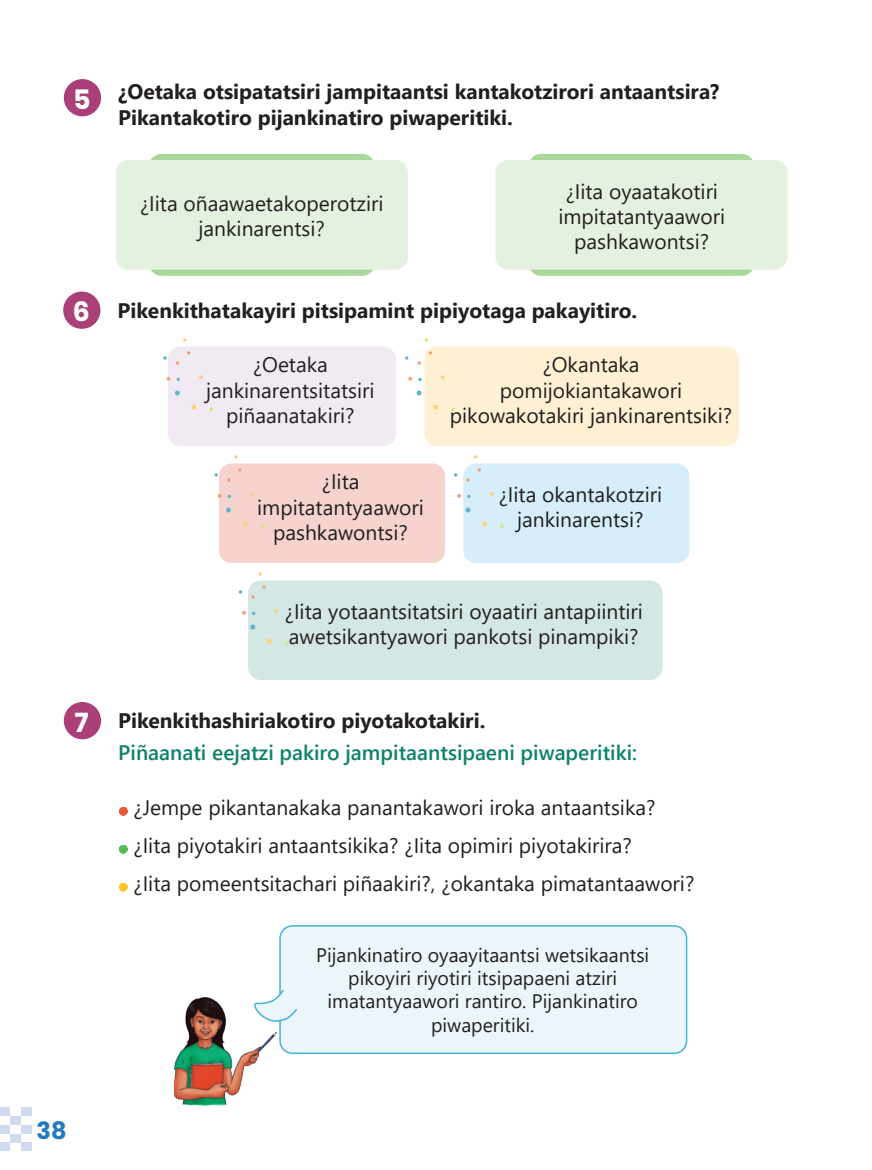
<style>
.page{position:relative;width:872px;height:1170px;background:#fff}
.page>*{position:absolute;margin:0;border:0;box-sizing:border-box;transform-origin:0 0}
.t1{font:700 24px "Poppins";color:#2479be}
.t2{font:21px/25.2px "Segoe UI";color:#231f20;text-align:center}
.t3{font:700 21px/25.2px "Segoe UI";color:#231f20}
.t4{font:600 21px "Segoe UI";color:#0d826a}
.t5{font:19.5px/23.4px "Segoe UI";color:#231f20;text-align:center}
.s1{font-family:"Poppins";font-size:27px;color:#fff}
</style>
<div class="page">
<div style="left:21px;top:1107px;width:11px;height:8px;background:#d1dbef"></div>
<div style="left:10px;top:1115px;width:11px;height:9px;background:#d1dbef"></div>
<div style="left:21px;top:1124px;width:11px;height:9px;background:#d1dbef"></div>
<div style="left:0;top:1107px;width:10px;height:8px;background:#d1dbef"></div>
<div style="left:0;top:1124px;width:10px;height:9px;background:#d1dbef"></div>
<div style="left:0;top:1142px;width:10px;height:9px;background:#d1dbef"></div>
<div style="left:10px;top:1133px;width:11px;height:9px;background:#d1dbef"></div>
<div style="left:21px;top:1142px;width:11px;height:9px;background:#d1dbef"></div>
<div style="left:64px;top:79px;width:37px;height:37px;background:#ab3f78;border-radius:50%"></div>
<div style="left:63px;top:291px;width:37px;height:38px;background:#ab3f78;border-radius:50%"></div>
<div style="left:149px;top:154px;width:226px;height:122px;background:#a9d89a;border-radius:13px"></div>
<div style="left:116px;top:160px;width:292px;height:110px;background:#e4f1de;border-radius:13px"></div>
<div style="left:528px;top:154px;width:226px;height:122px;background:#a9d89a;border-radius:13px"></div>
<div style="left:495px;top:160px;width:292px;height:110px;background:#e4f1de;border-radius:13px"></div>
<div style="left:168px;top:346px;width:228px;height:100px;background:#f2eaf3;border-radius:13px"></div>
<svg style="left:176px;top:361px;width:3px;height:4px"></svg>
<svg style="left:174px;top:390px;width:6px;height:5px"></svg>
<svg style="left:166px;top:377px;width:14px;height:4px"></svg>
<svg style="left:163px;top:356px;width:4px;height:3px"></svg>
<svg style="left:199px;top:375px;width:4px;height:4px"></svg>
<svg style="left:191px;top:404px;width:6px;height:5px"></svg>
<svg style="left:209px;top:407px;width:4px;height:4px"></svg>
<div style="left:424px;top:346px;width:315px;height:100px;background:#fef1d3;border-radius:13px"></div>
<svg style="left:408px;top:377px;width:4px;height:4px"></svg>
<svg style="left:417px;top:361px;width:4px;height:4px"></svg>
<svg style="left:416px;top:390px;width:6px;height:5px"></svg>
<svg style="left:418px;top:377px;width:4px;height:4px"></svg>
<svg style="left:441px;top:375px;width:4px;height:4px"></svg>
<svg style="left:433px;top:404px;width:5px;height:5px"></svg>
<svg style="left:451px;top:407px;width:4px;height:4px"></svg>
<div style="left:219px;top:463px;width:226px;height:100px;background:#f6d4cd;border-radius:13px"></div>
<svg style="left:226px;top:507px;width:5px;height:5px"></svg>
<svg style="left:217px;top:494px;width:14px;height:4px"></svg>
<svg style="left:250px;top:492px;width:4px;height:4px"></svg>
<svg style="left:242px;top:521px;width:6px;height:5px"></svg>
<svg style="left:234px;top:455px;width:4px;height:3px"></svg>
<svg style="left:260px;top:524px;width:5px;height:4px"></svg>
<div style="left:463px;top:463px;width:226px;height:100px;background:#d6eefa;border-radius:13px"></div>
<svg style="left:457px;top:494px;width:4px;height:3px"></svg>
<svg style="left:465px;top:507px;width:6px;height:5px"></svg>
<svg style="left:467px;top:494px;width:4px;height:4px"></svg>
<svg style="left:489px;top:492px;width:5px;height:4px"></svg>
<svg style="left:482px;top:521px;width:5px;height:5px"></svg>
<svg style="left:500px;top:524px;width:4px;height:4px"></svg>
<div style="left:248px;top:580px;width:414px;height:100px;background:#d3e7e4;border-radius:13px"></div>
<svg style="left:242px;top:611px;width:4px;height:3px"></svg>
<svg style="left:250px;top:624px;width:5px;height:5px"></svg>
<svg style="left:274px;top:609px;width:4px;height:4px"></svg>
<svg style="left:267px;top:638px;width:5px;height:5px"></svg>
<svg style="left:285px;top:641px;width:4px;height:4px"></svg>
<div style="left:64px;top:702px;width:37px;height:37px;background:#ab3f78;border-radius:50%"></div>
<img style="left:174px;top:997px;width:102px;height:109px">
<div style="left:280px;top:925px;width:406px;height:128px;background:#ecf5f9;border-radius:12px"></div>
<div style="left:279px;top:925px;width:408px;height:128px;border:2px solid #41b3d5;border-radius:12px"></div>
<svg style="left:254px;top:959px;width:44px;height:63px"></svg>
<svg style="left:119px;top:807px;width:8px;height:8px"></svg>
<svg style="left:119px;top:845px;width:8px;height:8px"></svg>
<svg style="left:119px;top:883px;width:8px;height:8px"></svg>
<p class="t3" style="left:118px;top:78px;width:603px;text-indent:-45px"><span class="s1">5</span> ¿Oetaka otsipatatsiri jampitaantsi kantakotzirori antaantsira?<br>Pikantakotiro pijankinatiro piwaperitiki.</p>
<p class="t2" style="left:140px;top:189px;width:245px">¿Iita oñaawaetakoperotziri jankinarentsi?</p>
<p class="t2" style="left:558px;top:177px;width:168px">¿Iita oyaatakotiri impitatantyaawori pashkawontsi?</p>
<p class="t3" style="left:73px;top:296px;width:566px"><span class="s1">6</span> Pikenkithatakayiri pitsipamint pipiyotaga pakayitiro.</p>
<p class="t2" style="left:206px;top:350px;width:170px">¿Oetaka jankinarentsitatsiri piñaanatakiri?</p>
<p class="t2" style="left:450px;top:350px;width:284px">¿Okantaka pomijokiantakawori pikowakotakiri jankinarentsiki?</p>
<p class="t2" style="left:257px;top:467px;width:168px">¿Iita impitatantyaawori pashkawontsi?</p>
<p class="t2" style="left:498px;top:480px;width:165px">¿Iita okantakotziri jankinarentsi?</p>
<p class="t2" style="left:285px;top:597px;width:360px;text-align:left">¿Iita yotaantsitatsiri oyaatiri antapiintiri awetsikantyawori pankotsi pinampiki?</p>
<p class="t3" style="left:75px;top:706px;width:412px"><span class="s1">7</span> Pikenkithashiriakotiro piyotakotakiri.</p>
<p class="t4" style="left:118px;top:732px;width:520px">Piñaanati eejatzi pakiro jampitaantsipaeni piwaperitiki:</p>
<p class="t2" style="left:133px;top:787px;width:562px;line-height:38px;text-align:left">¿Jempe pikantanakaka panantakawori iroka antaantsika? ¿Iita piyotakiri antaantsikika? ¿Iita opimiri piyotakirira?<br>¿Iita pomeentsitachari piñaakiri?, ¿okantaka pimatantaawori?</p>
<p class="t5" style="left:316px;top:941px;width:334px">Pijankinatiro oyaayitaantsi wetsikaantsi pikoyiri riyotiri itsipapaeni atziri imatantyaawori rantiro. Pijankinatiro piwaperitiki.</p>
<p class="t1" style="left:37px;top:1116px;width:31px">38</p>
</div>
